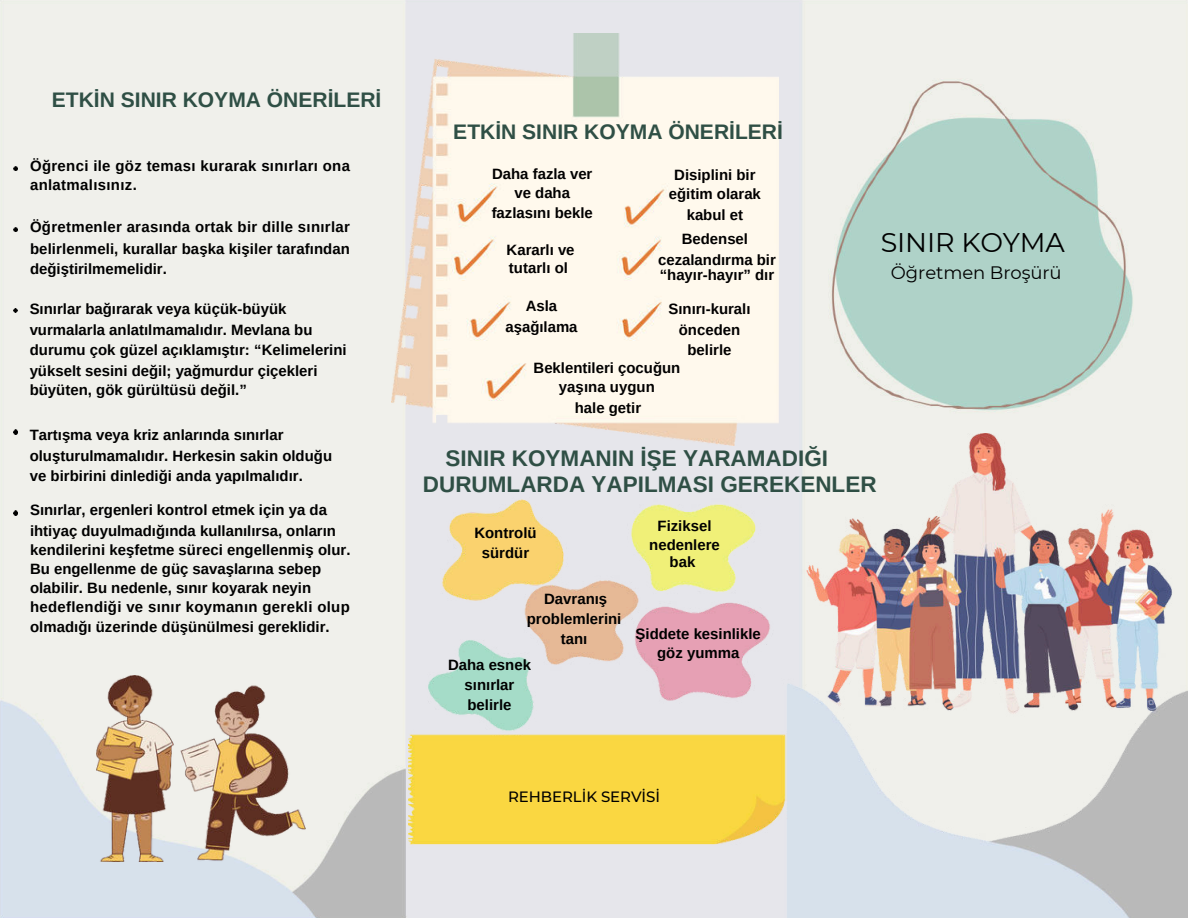
<style>
.page{position:relative;width:1188px;height:918px;background:#fff}
.page>*{position:absolute;margin:0;border:0;box-sizing:border-box;transform-origin:0 0}
.t1{font:27px "Montserrat";letter-spacing:-.005em;color:#000}
.t2{font:700 22.5px/26px "Arimo";color:#2f4f45}
.t3{font:700 21px "Arimo";color:#2f4f45}
.t4{font:18px "Montserrat";letter-spacing:-.005em;color:#000}
.t5{font:700 15px/19.2px "Arimo";color:#000;text-align:center}
.t6{font:700 15px/19.2px "Arimo";letter-spacing:.025em;color:#000}
.t7{font:500 15px "Montserrat";letter-spacing:-.005em;color:#000}
</style>
<div class="page">
<img style="left:0;top:0;width:1188px;height:918px">
<img style="left:408px;top:434px;width:780px;height:484px">
<img style="left:392px;top:33px;width:387px;height:412px">
<img style="left:96px;top:676px;width:209px;height:186px">
<svg style="left:14px;top:166px;width:4px;height:5px"></svg>
<svg style="left:14px;top:227px;width:4px;height:5px"></svg>
<svg style="left:14px;top:308px;width:4px;height:5px"></svg>
<svg style="left:14px;top:430px;width:4px;height:4px"></svg>
<svg style="left:14px;top:511px;width:4px;height:4px"></svg>
<h3 class="t3" style="left:52px;top:86px;width:331px">ETKİN SINIR KOYMA ÖNERİLERİ</h3>
<p class="t6" style="left:30px;top:157px;width:322px">Öğrenci ile göz teması kurarak sınırları ona anlatmalısınız.</p>
<p class="t5" style="left:30px;top:217px;width:322px;line-height:20.9px;text-align:justify">Öğretmenler arasında ortak bir dille sınırlar belirlenmeli, kurallar başka kişiler tarafından değiştirilmemelidir.</p>
<p class="t5" style="left:30px;top:299px;width:319px;line-height:20.2px;text-align:left">Sınırlar bağırarak veya küçük-büyük vurmalarla anlatılmamalıdır. Mevlana bu durumu çok güzel açıklamıştır: “Kelimelerini yükselt sesini değil; yağmurdur çiçekleri büyüten, gök gürültüsü değil.”</p>
<p class="t5" style="left:30px;top:424px;width:304px;line-height:20.9px;text-align:left">Tartışma veya kriz anlarında sınırlar oluşturulmamalıdır. Herkesin sakin olduğu ve birbirini dinlediği anda yapılmalıdır.</p>
<p class="t5" style="left:30px;top:499px;width:308px;line-height:21.3px;text-align:left">Sınırlar, ergenleri kontrol etmek için ya da ihtiyaç duyulmadığında kullanılırsa, onların</p>
<p class="t5" style="left:30px;top:541px;width:322px;text-align:left">kendilerini keşfetme süreci engellenmiş olur.<br>Bu engellenme de güç savaşlarına sebep olabilir. Bu nedenle, sınır koyarak neyin hedeflendiği ve sınır koymanın gerekli olup olmadığı üzerinde düşünülmesi gereklidir.</p>
<h3 class="t3" style="left:453px;top:118px;width:331px">ETKİN SINIR KOYMA ÖNERİLERİ</h3>
<p class="t5" style="left:492px;top:164px;width:103px;line-height:19.6px">Daha fazla ver ve daha fazlasını bekle</p>
<p class="t5" style="left:669px;top:166px;width:94px;line-height:19.6px">Disiplini bir eğitim olarak kabul et</p>
<p class="t5" style="left:658px;top:229px;width:119px;line-height:20.2px">Bedensel cezalandırma bir</p>
<p class="t5" style="left:660px;top:266px;width:116px">“hayır-hayır” dır</p>
<p class="t5" style="left:507px;top:241px;width:70px;line-height:18px;text-align:left">Kararlı ve tutarlı ol</p>
<p class="t5" style="left:505px;top:295px;width:74px;line-height:21.3px">Asla aşağılama</p>
<p class="t5" style="left:668px;top:298px;width:84px;line-height:20.9px">Sınırı-kuralı önceden belirle</p>
<p class="t5" style="left:534px;top:359px;width:148px">Beklentileri çocuğun yaşına uygun</p>
<p class="t5" style="left:575px;top:399px;width:68px">hale getir</p>
<h1 class="t1" style="left:881px;top:223px;width:186px">SINIR KOYMA</h1>
<p class="t4" style="left:891px;top:260px;width:172px">Öğretmen Broşürü</p>
<h2 class="t2" style="left:423px;top:445px;width:455px;text-indent:23px">SINIR KOYMANIN İŞE YARAMADIĞI<br>DURUMLARDA YAPILMASI GEREKENLER</h2>
<p class="t5" style="left:474px;top:523px;width:64px;line-height:20.2px">Kontrolü sürdür</p>
<p class="t5" style="left:527px;top:589px;width:96px;line-height:19.8px">Davranış problemlerini tanı</p>
<p class="t5" style="left:448px;top:655px;width:84px;line-height:19.6px">Daha esnek sınırlar belirle</p>
<p class="t5" style="left:649px;top:516px;width:72px">Fiziksel nedenlere</p>
<p class="t5" style="left:670px;top:552px;width:27px">bak</p>
<p class="t5" style="left:636px;top:624px;width:127px">Şiddete kesinlikle göz yumma</p>
<p class="t7" style="left:508px;top:786px;width:153px">REHBERLİK SERVİSİ</p>
</div>
